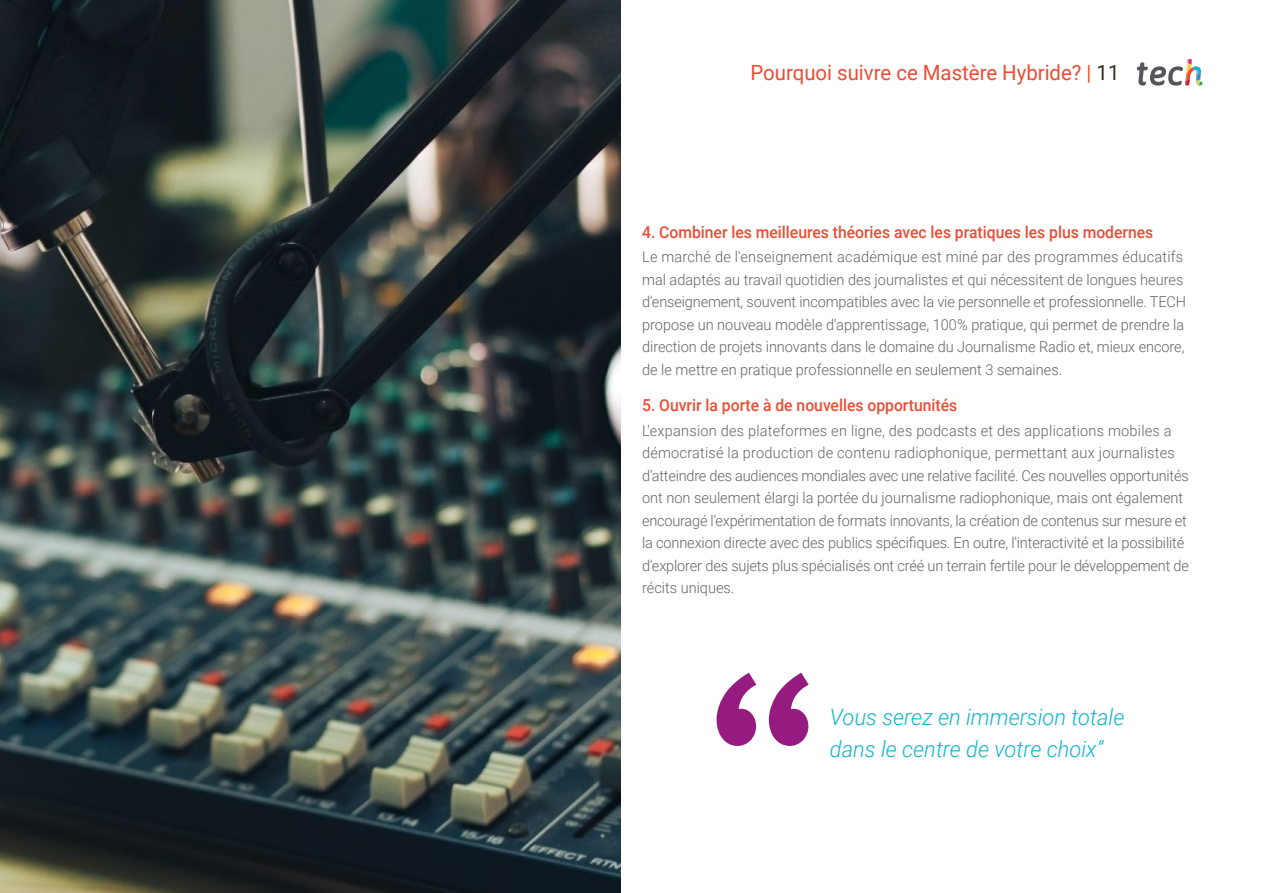
<style>
.page{position:relative;width:1263px;height:893px;background:#fff}
.page>*{position:absolute;margin:0;border:0;box-sizing:border-box;transform-origin:0 0}
.t1{font:italic 300 22.5px/31.5px "Roboto";color:#0fb6cf}
.t2{font:21px "Roboto";color:#e94d35}
.t3{font:500 16.5px "Roboto";color:#e94d35;scale:.95 1}
.t4{font:300 15px/22.5px "Roboto";letter-spacing:-.005em;color:#61646a}
.s1{color:#312e20}
</style>
<div class="page">
<svg style="left:716px;top:673px;width:93px;height:73px"></svg>
<img style="left:0;top:0;width:621px;height:893px">
<svg style="left:1137px;top:59px;width:65px;height:27px"></svg>
<h2 class="t2" style="left:750px;top:57px;width:370px">Pourquoi suivre ce Mastère Hybride? | <span class="s1">11</span></h2>
<p class="t3" style="left:642px;top:220px;width:540px">4. Combiner les meilleures théories avec les pratiques les plus modernes</p>
<p class="t4" style="left:642px;top:245px;width:545px">Le marché de l'enseignement académique est miné par des programmes éducatifs mal adaptés au travail quotidien des journalistes et qui nécessitent de longues heures d'enseignement, souvent incompatibles avec la vie personnelle et professionnelle. TECH propose un nouveau modèle d'apprentissage, 100% pratique, qui permet de prendre la direction de projets innovants dans le domaine du Journalisme Radio et, mieux encore, de le mettre en pratique professionnelle en seulement 3 semaines.</p>
<p class="t3" style="left:642px;top:394px;width:333px">5. Ouvrir la porte à de nouvelles opportunités</p>
<p class="t4" style="left:642px;top:419px;width:548px">L'expansion des plateformes en ligne, des podcasts et des applications mobiles a démocratisé la production de contenu radiophonique, permettant aux journalistes d'atteindre des audiences mondiales avec une relative facilité. Ces nouvelles opportunités ont non seulement élargi la portée du journalisme radiophonique, mais ont également encouragé l'expérimentation de formats innovants, la création de contenus sur mesure et la connexion directe avec des publics spécifiques. En outre, l'interactivité et la possibilité d'explorer des sujets plus spécialisés ont créé un terrain fertile pour le développement de récits uniques.</p>
<h1 class="t1" style="left:830px;top:701px;width:296px">Vous serez en immersion totale dans le centre de votre choix”</h1>
</div>
